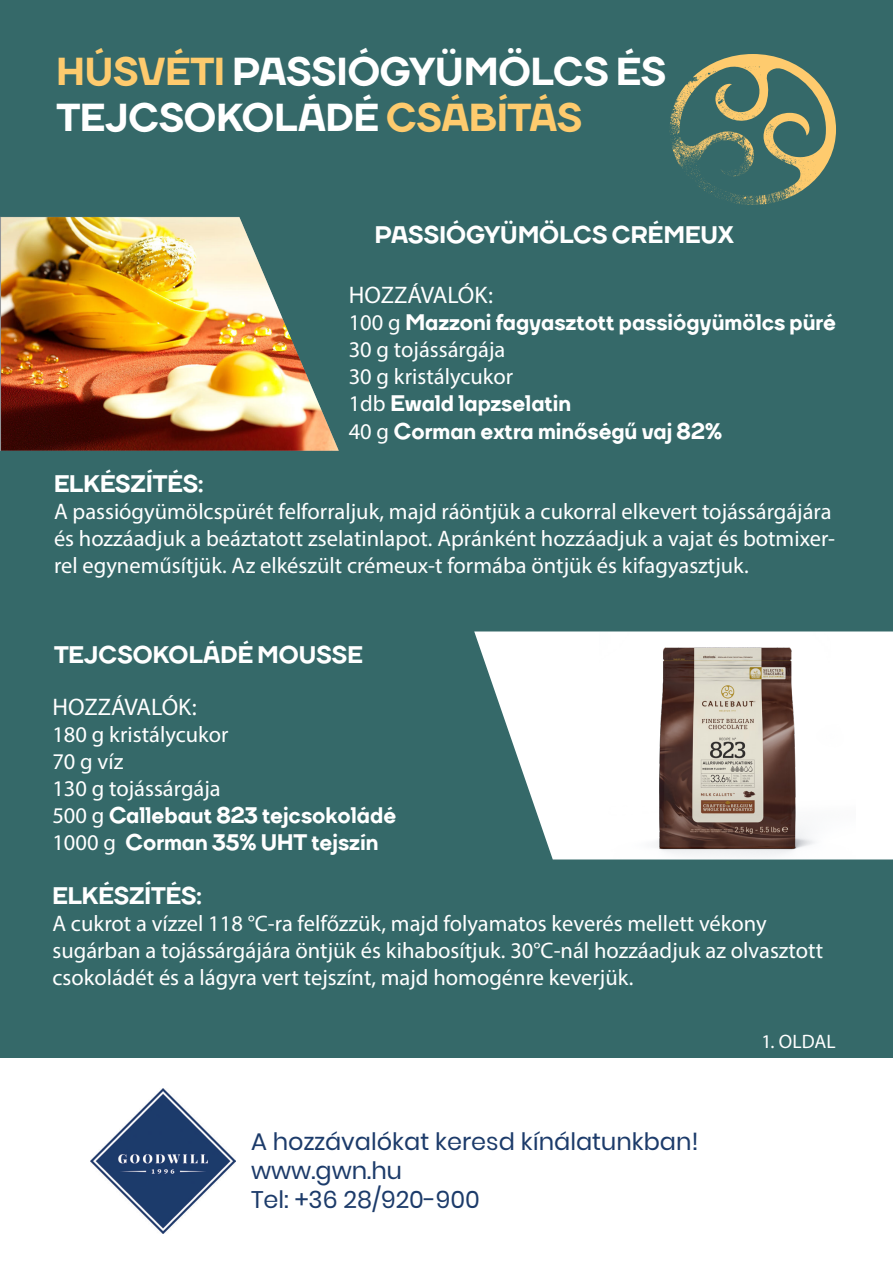
<style>
.page{position:relative;width:893px;height:1263px;background:#356969}
.page>*{position:absolute;margin:0;border:0;box-sizing:border-box;transform-origin:0 0}
.t1{font:800 39px/45.8px "TT Firs";color:#fff}
.t2{font:800 24px "TT Firs";color:#fff}
.t3{font:24px/28.8px "Poppins";color:#1c3b6a}
.t4{font:24px "Myriad Pro";color:#fff}
.t5{font:22.5px/27px "Myriad Pro";color:#fff}
.t6{font:800 22.5px/28.8px "TT Firs";color:#fff}
.t7{font:19.5px "Myriad Pro";letter-spacing:.005em;color:#fff}
.s1{color:#fecb6e}
.s2{font-family:"Myriad Pro";font-weight:400}
</style>
<div class="page">
<div style="left:0;top:1058px;width:893px;height:205px;background:#fff"></div>
<img style="left:91px;top:1089px;width:144px;height:144px">
<img style="left:1px;top:217px;width:338px;height:234px">
<svg style="left:474px;top:631px;width:419px;height:228px;fill:#fff"></svg>
<img style="left:599px;top:631px;width:256px;height:228px">
<svg style="left:706px;top:54px;width:130px;height:124px"></svg>
<img style="left:669px;top:67px;width:148px;height:138px">
<h1 class="t1" style="left:56px;top:49px;width:611px"><span class="s1">HÚSVÉTI</span> PASSIÓGYÜMÖLCS ÉS<br>TEJCSOKOLÁDÉ <span class="s1">CSÁBÍTÁS</span></h1>
<p class="t2" style="left:375px;top:220px;width:360px">PASSIÓGYÜMÖLCS CRÉMEUX</p>
<p class="t4" style="left:349px;top:280px;width:146px">HOZZÁVALÓK:</p>
<p class="t6" style="left:349px;top:308px;width:489px"><span class="s2">100 g</span> Mazzoni fagyasztott passiógyümölcs püré</p>
<p class="t5" style="left:349px;top:335px;width:166px">30 g tojássárgája<br>30 g kristálycukor</p>
<p class="t6" style="left:349px;top:389px;width:375px"><span class="s2">1db</span> Ewald lapzselatin<br><span class="s2">40 g</span> Corman extra minőségű vaj 82%</p>
<p class="t2" style="left:54px;top:468px;width:151px">ELKÉSZÍTÉS:</p>
<p class="t5" style="left:54px;top:497px;width:783px">A passiógyümölcspürét felforraljuk, majd ráöntjük a cukorral elkevert tojássárgájára és hozzáadjuk a beáztatott zselatinlapot. Apránként hozzáadjuk a vajat és botmixer&shy;rel egyneműsítjük. Az elkészült crémeux-t formába öntjük és kifagyasztjuk.</p>
<p class="t2" style="left:54px;top:639px;width:310px">TEJCSOKOLÁDÉ MOUSSE</p>
<p class="t4" style="left:52px;top:692px;width:146px">HOZZÁVALÓK:</p>
<p class="t5" style="left:52px;top:721px;width:178px">180 g kristálycukor<br>70 g víz<br>130 g tojássárgája</p>
<p class="t6" style="left:52px;top:802px;width:345px;line-height:27px"><span class="s2">500 g</span> Callebaut 823 tejcsokoládé<br><span class="s2">1000 g</span> Corman 35% UHT tejszín</p>
<p class="t2" style="left:52px;top:880px;width:151px">ELKÉSZÍTÉS:</p>
<p class="t5" style="left:52px;top:909px;width:772px">A cukrot a vízzel 118 °C-ra felfőzzük, majd folyamatos keverés mellett vékony sugárban a tojássárgájára öntjük és kihabosítjuk. 30°C-nál hozzáadjuk az olvasztott csokoládét és a lágyra vert tejszínt, majd homogénre keverjük.</p>
<p class="t3" style="left:251px;top:1127px;width:449px">A hozzávalókat keresd kínálatunkban! www.gwn.hu<br>Tel: +36 28/920-900</p>
<p class="t7" style="left:761px;top:1030px;width:76px">1. OLDAL</p>
</div>
